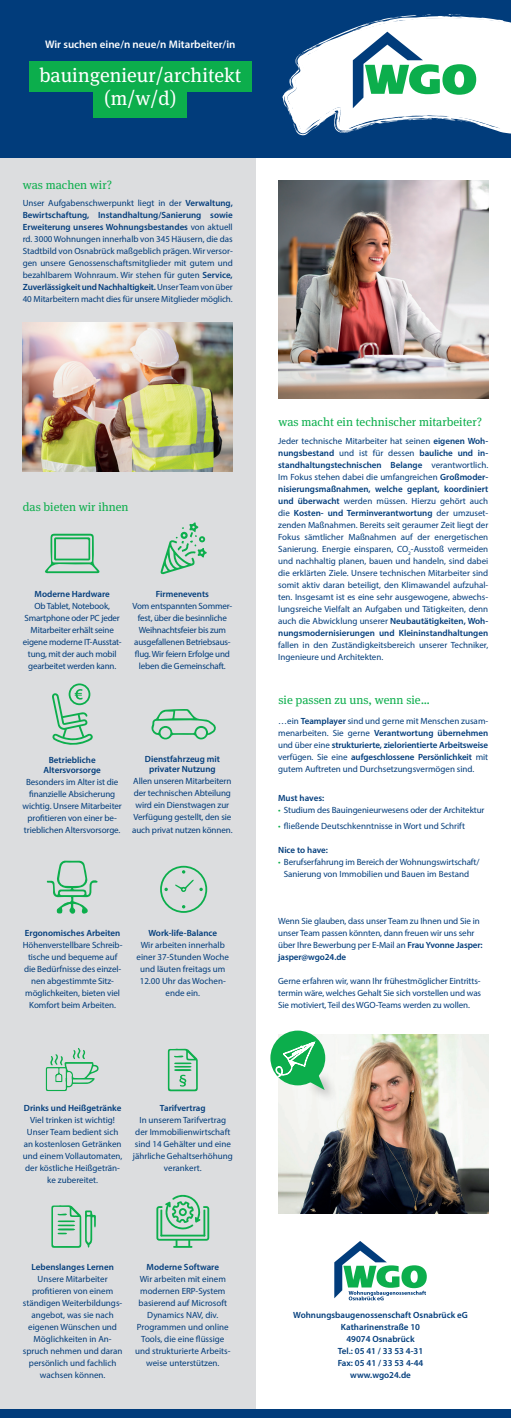
<style>
.page{position:relative;width:511px;height:1418px;background:#fff}
.page>*{position:absolute;margin:0;border:0;box-sizing:border-box;transform-origin:0 0}
.t1{font:20px/23px "Meta Serif Lf";color:#fff;text-align:center}
.t2{font:12px "Meta Serif Lf";color:#0cae4c}
.t3{font:600 11px "Myriad Pro";color:#fff}
.t4{font:9px/12px "Myriad Pro";letter-spacing:-.01em;color:#013c7b;text-align:center}
.t5{font:600 9px/12px "Myriad Pro";color:#013c7b;text-align:center}
.s1{font-weight:600}
.s2{color:#0cae4c}
</style>
<div class="page">
<div style="left:0;top:8px;width:255px;height:1405px;background:#dcdddf"></div>
<div style="left:0;top:0;width:510px;height:158px;background:#013c7b"></div>
<div style="left:0;top:1409px;width:510px;height:8px;background:#013c7b"></div>
<img style="left:278px;top:180px;width:210px;height:218px">
<svg style="left:282px;top:14px;width:228px;height:121px"></svg>
<img style="left:23px;top:322px;width:209px;height:149px">
<svg style="left:46px;top:1048px;width:53px;height:43px"></svg>
<svg style="left:45px;top:533px;width:55px;height:40px"></svg>
<svg style="left:160px;top:522px;width:46px;height:52px"></svg>
<svg style="left:151px;top:709px;width:65px;height:31px"></svg>
<svg style="left:175px;top:880px;width:18px;height:12px"></svg>
<div style="left:160px;top:865px;width:47px;height:47px;border:2px solid #0cae4c;border-radius:50%"></div>
<svg style="left:164px;top:887px;width:4px;height:4px"></svg>
<svg style="left:199px;top:887px;width:4px;height:4px"></svg>
<svg style="left:46px;top:860px;width:51px;height:54px"></svg>
<svg style="left:51px;top:1205px;width:45px;height:42px"></svg>
<div style="left:69px;top:683px;width:21px;height:22px;border:2px solid #0cae4c;border-radius:50%"></div>
<svg style="left:52px;top:689px;width:41px;height:56px"></svg>
<img style="left:278px;top:1034px;width:210px;height:179px">
<div style="left:270px;top:1030px;width:55px;height:55px;background:#0cae4c;border-radius:50%"></div>
<div style="left:305px;top:1069px;width:34px;height:35px;background:#231f20;opacity:.3"></div>
<svg style="left:270px;top:1040px;width:54px;height:49px"></svg>
<div style="left:29px;top:61px;width:222px;height:30px;background:#0cae4c"></div>
<div style="left:93px;top:88px;width:93px;height:29px;background:#0cae4c"></div>
<svg style="left:168px;top:1048px;width:30px;height:43px"></svg>
<svg style="left:334px;top:1241px;width:92px;height:59px"></svg>
<svg style="left:156px;top:1194px;width:53px;height:53px"></svg>
<p class="t3" style="left:45px;top:38px;width:192px">Wir suchen eine/n neue/n Mitarbeiter/in</p>
<h1 class="t1" style="left:39px;top:64px;width:203px">bauingenieur/architekt (m/w/d)</h1>
<h2 class="t2" style="left:23px;top:178px;width:91px">was machen wir?</h2>
<p class="t4" style="left:23px;top:197px;width:211px;text-align:justify">Unser Aufgabenschwerpunkt liegt in der <span class="s1">Verwaltung, Bewirtschaftung, Instandhaltung/Sanierung sowie Erweiterung unseres Wohnungsbestandes</span> von aktuell rd. 3000 Wohnungen innerhalb von 345 Häusern, die das Stadtbild von Osnabrück maßgeblich prägen. Wir versor&shy;gen unsere Genossenschaftsmitglieder mit gutem und bezahlbarem Wohnraum. Wir stehen für guten <span class="s1">Service, Zuverlässigkeit und Nachhaltigkeit.</span> Unser Team von über 40 Mitarbeitern macht dies für unsere Mitglieder möglich.</p>
<h2 class="t2" style="left:23px;top:499px;width:107px">das bieten wir ihnen</h2>
<p class="t5" style="left:34px;top:587px;width:77px">Moderne Hardware</p>
<p class="t4" style="left:23px;top:599px;width:100px">Ob Tablet, Notebook,<br>Smartphone oder PC jeder<br>Mitarbeiter erhält seine eigene moderne IT-Ausstat&shy;tung, mit der auch mobil gearbeitet werden kann.</p>
<p class="t5" style="left:156px;top:587px;width:55px">Firmenevents</p>
<p class="t4" style="left:132px;top:599px;width:101px">Vom entspannten Sommer&shy;fest, über die besinnliche<br>Weihnachtsfeier bis zum ausgefallenen Betriebsaus&shy;flug. Wir feiern Erfolge und leben die Gemeinschaft.</p>
<p class="t5" style="left:44px;top:754px;width:59px;line-height:10px">Betriebliche<br>Altersvorsorge</p>
<p class="t4" style="left:23px;top:775px;width:101px">Besonders im Alter ist die finanzielle Absicherung wichtig. Unsere Mitarbeiter profitieren von einer be&shy;trieblichen Altersvorsorge.</p>
<p class="t5" style="left:145px;top:754px;width:76px;line-height:10px">Dienstfahrzeug mit privater Nutzung</p>
<p class="t4" style="left:132px;top:775px;width:102px">Allen unseren Mitarbeitern der technischen Abteilung wird ein Dienstwagen zur<br>Verfügung gestellt, den sie auch privat nutzen können.</p>
<p class="t5" style="left:25px;top:926px;width:97px">Ergonomisches Arbeiten</p>
<p class="t4" style="left:23px;top:938px;width:101px">Höhenverstellbare Schreib&shy;tische und bequeme auf die Bedürfnisse des einzel&shy;nen abgestimmte Sitz&shy;möglichkeiten, bieten viel<br>Komfort beim Arbeiten.</p>
<p class="t5" style="left:148px;top:926px;width:70px">Work-life-Balance</p>
<p class="t4" style="left:136px;top:938px;width:94px">Wir arbeiten innerhalb einer 37-Stunden Woche und läuten freitags um<br>12.00 Uhr das Wochen&shy;ende ein.</p>
<p class="t5" style="left:24px;top:1102px;width:99px">Drinks und Heißgetränke</p>
<p class="t4" style="left:23px;top:1114px;width:101px">Viel trinken ist wichtig!<br>Unser Team bedient sich an kostenlosen Getränken und einem Vollautomaten, der köstliche Heißgeträn&shy;ke zubereitet.</p>
<p class="t5" style="left:160px;top:1102px;width:47px">Tarifvertrag</p>
<p class="t4" style="left:133px;top:1114px;width:101px">In unserem Tarifvertrag der Immobilienwirtschaft sind 14 Gehälter und eine jährliche Gehaltserhöhung verankert.</p>
<p class="t5" style="left:31px;top:1260px;width:84px">Lebenslanges Lernen</p>
<p class="t4" style="left:23px;top:1272px;width:101px">Unsere Mitarbeiter profitieren von einem ständigen Weiterbildungs&shy;angebot, was sie nach eigenen Wünschen und<br>Möglichkeiten in An&shy;spruch nehmen und daran persönlich und fachlich wachsen können.</p>
<p class="t5" style="left:146px;top:1260px;width:74px">Moderne Software</p>
<p class="t4" style="left:135px;top:1272px;width:97px">Wir arbeiten mit einem modernen ERP-System basierend auf Microsoft<br>Dynamics NAV, div.<br>Programmen und online<br>Tools, die eine flüssige und strukturierte Arbeits&shy;weise unterstützen.</p>
<h2 class="t2" style="left:278px;top:415px;width:205px">was macht ein technischer mitarbeiter?</h2>
<p class="t4" style="left:278px;top:434px;width:211px;text-align:justify">Jeder technische Mitarbeiter hat seinen <span class="s1">eigenen Woh&shy;nungsbestand</span> und ist für dessen <span class="s1">bauliche und in&shy;standhaltungstechnischen Belange</span> verantwortlich.<br>Im Fokus stehen dabei die umfangreichen <span class="s1">Großmoder&shy;nisierungsmaßnahmen, welche geplant, koordiniert und überwacht</span> werden müssen. Hierzu gehört auch die <span class="s1">Kosten- und Terminverantwortung</span> der umzuset&shy;zenden Maßnahmen. Bereits seit geraumer Zeit liegt der Fokus sämtlicher Maßnahmen auf der energetischen Sanierung. Energie einsparen, CO<sub>2</sub>-Ausstoß vermeiden und nachhaltig planen, bauen und handeln, sind dabei die erklärten Ziele. Unsere technischen Mitarbeiter sind somit aktiv daran beteiligt, den Klimawandel aufzuhal&shy;ten. Insgesamt ist es eine sehr ausgewogene, abwechs&shy;lungsreiche Vielfalt an Aufgaben und Tätigkeiten, denn auch die Abwicklung unserer <span class="s1">Neubautätigkeiten, Woh&shy;nungsmodernisierungen und Kleininstandhaltungen</span></p>
<p class="t4" style="left:278px;top:638px;width:211px;text-align:left">fallen in den Zuständigkeitsbereich unserer Techniker,<br>Ingenieure und Architekten.</p>
<h2 class="t2" style="left:278px;top:693px;width:153px">sie passen zu uns, wenn sie…</h2>
<p class="t4" style="left:278px;top:714px;width:211px;text-align:justify">…ein <span class="s1">Teamplayer</span> sind und gerne mit Menschen zusam&shy;menarbeiten. Sie gerne <span class="s1">Verantwortung übernehmen </span>und über eine <span class="s1">strukturierte, zielorientierte Arbeitsweise </span>verfügen. Sie eine <span class="s1">aufgeschlossene Persönlichkeit</span> mit gutem Auftreten und Durchsetzungsvermögen sind.</p>
<p class="t5" style="left:278px;top:791px;width:47px">Must haves:</p>
<p class="t4" style="left:278px;top:803px;width:208px"><span class="s2">•</span> Studium des Bauingenieurwesens oder der Architektur</p>
<p class="t4" style="left:278px;top:819px;width:188px"><span class="s2">•</span> fließende Deutschkenntnisse in Wort und Schrift</p>
<p class="t5" style="left:278px;top:843px;width:51px">Nice to have:</p>
<p class="t4" style="left:278px;top:855px;width:203px"><span class="s2">•</span> Berufserfahrung im Bereich der Wohnungswirtschaft/<br>Sanierung von Immobilien und Bauen im Bestand</p>
<p class="t4" style="left:278px;top:914px;width:206px;text-align:left">Wenn Sie glauben, dass unser Team zu Ihnen und Sie in unser Team passen könnten, dann freuen wir uns sehr über Ihre Bewerbung per E-Mail an <span class="s1">Frau Yvonne Jasper: jasper@wgo24.de</span></p>
<p class="t4" style="left:278px;top:974px;width:204px;text-align:justify">Gerne erfahren wir, wann Ihr frühestmöglicher Eintritts&shy;termin wäre, welches Gehalt Sie sich vorstellen und was Sie motiviert, Teil des WGO-Teams werden zu wollen.</p>
<p class="t5" style="left:293px;top:1308px;width:176px">Wohnungsbaugenossenschaft Osnabrück eG<br>Katharinenstraße 10<br>49074 Osnabrück<br>Tel.: 05 41 / 33 53 4-31<br>Fax: 05 41 / 33 53 4-44<br>www.wgo24.de</p>
</div>
